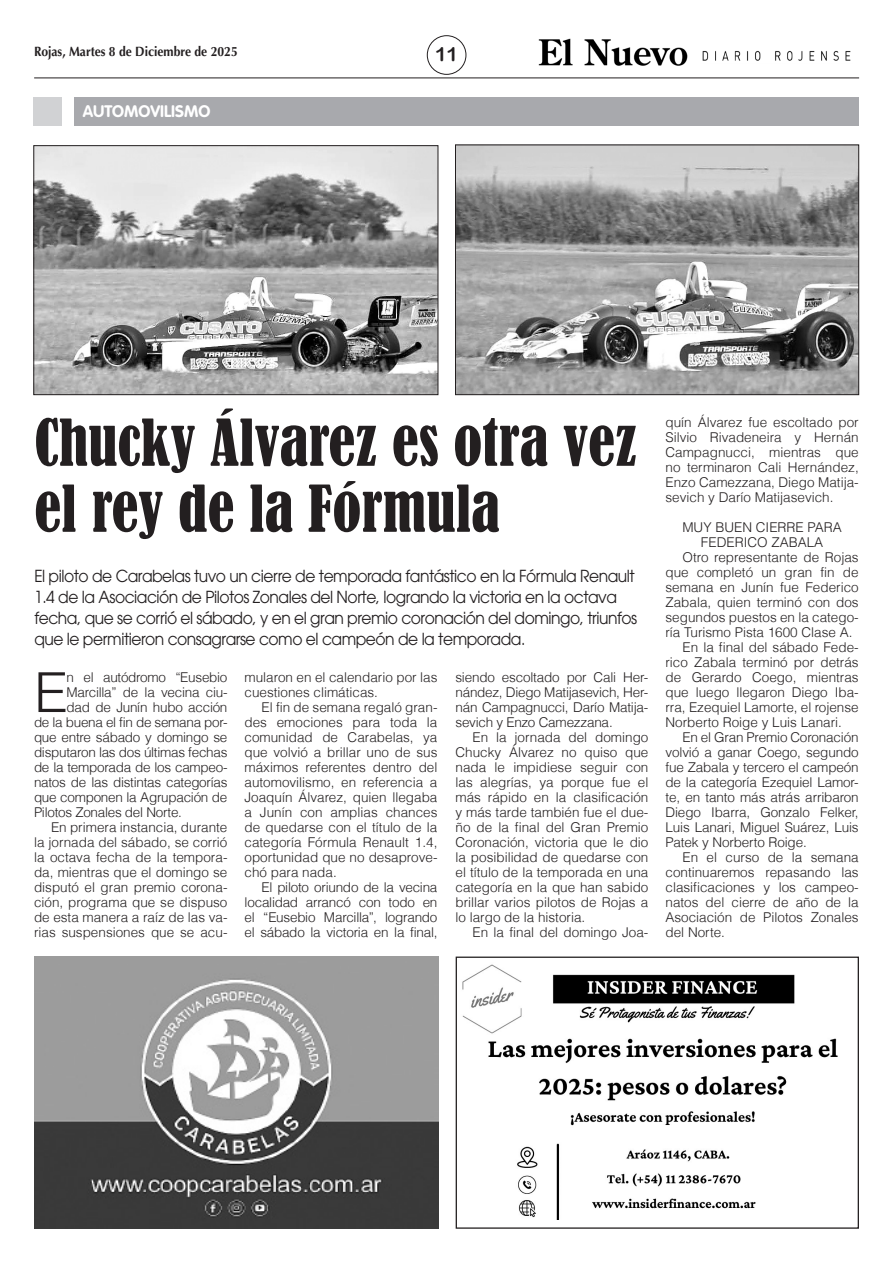
<style>
.page{position:relative;width:893px;height:1263px;background:#fff}
.page>*{position:absolute;margin:0;border:0;box-sizing:border-box;transform-origin:0 0}
.TITULO_REVISTA{font:condensed 60px/66px "Bernard";color:#231f20}
.TEXTO_REVISTA{font:300 55.2px "Helvetica";color:#231f20}
.VOLANTA_REVISTA{font:19.5px "Arial Rounded MT Bold";color:#231f20}
.BAJADA_REVISTA{font:16.5px/21px "ITC Avant Garde Std";letter-spacing:-.03em;color:#231f20;scale:.94 1}
.VOLANTA_REVISTA-2{font:700 16.5px "VAG Rounded Std";color:#fff}
.TEXTO_REVISTA-2{font:300 13.5px/15px "Helvetica";color:#231f20;text-align:justify}
.TEXTO_REVISTA-3{font:300 13.5px "Helvetica";letter-spacing:-.02em;color:#231f20}
.t1{font:700 13.5px "Optima LT Std";color:#231f20;scale:.9 1}
</style>
<div class="page">
<img style="left:538px;top:38px;width:150px;height:28px">
<img style="left:693px;top:49px;width:166px;height:14px;border-radius:7px">
<hr style="left:34px;top:78px;width:825px;height:1px;background:#231f20">
<div style="left:427px;top:35px;width:39px;height:40px;border:1px solid #231f20;border-radius:50%"></div>
<div style="left:74px;top:97px;width:785px;height:28px;background:#a8a9ad"></div>
<div style="left:34px;top:97px;width:28px;height:28px;background:#d1d2d4"></div>
<img style="left:462px;top:964px;width:376px;height:255px">
<div style="left:456px;top:956px;width:403px;height:273px;border:1px solid #231f20"></div>
<img style="left:34px;top:956px;width:404px;height:273px">
<img style="left:35px;top:147px;width:401px;height:246px">
<div style="left:33px;top:145px;width:405px;height:250px;border:1px solid #231f20"></div>
<img style="left:457px;top:147px;width:400px;height:246px">
<div style="left:455px;top:145px;width:404px;height:250px;border:1px solid #231f20"></div>
<p class="t1" style="left:34px;top:43px;width:228px">Rojas, Martes 8 de Diciembre de 2025</p>
<p class="VOLANTA_REVISTA" style="left:435px;top:43px;width:25px">11</p>
<p class="VOLANTA_REVISTA-2" style="left:83px;top:102px;width:124px">BÁSQUET ZONAL</p>
<p class="VOLANTA_REVISTA-2" style="left:83px;top:102px;width:129px">AUTOMOVILISMO</p>
<p class="TITULO_REVISTA" style="left:34px;top:411px;width:604px">Chucky Álvarez es otra vez el rey de la Fórmula</p>
<p class="BAJADA_REVISTA" style="left:34px;top:565px;width:643px">El piloto de Carabelas tuvo un cierre de temporada fantástico en la Fórmula Renault 1.4 de la Asociación de Pilotos Zonales del Norte, logrando la victoria en la octava fecha, que se corrió el sábado, y en el gran premio coronación del domingo, triunfos que le permitieron consagrarse como el campeón de la temporada.</p>
<p class="TEXTO_REVISTA" style="left:34px;top:658px;width:35px">E</p>
<p class="TEXTO_REVISTA-3" style="left:67px;top:669px;width:162px">n el autódromo “Eusebio</p>
<p class="TEXTO_REVISTA-2" style="left:455px;top:670px;width:194px">siendo escoltado por Cali Her&shy;nández, Diego Matijasevich, Her&shy;nán Campagnucci, Darío Matija&shy;sevich y Enzo Camezzana.</p>
<p class="TEXTO_REVISTA-2" style="left:455px;top:730px;width:194px;text-indent:17px">En la jornada del domingo Chucky Álvarez no quiso que nada le impidiese seguir con las alegrías, ya porque fue el más rápido en la clasificación y más tarde también fue el due&shy;ño de la final del Gran Premio Coronación, victoria que le dio la posibilidad de quedarse con el título de la temporada en una categoría en la que han sabido brillar varios pilotos de Rojas a lo largo de la historia.</p>
<p class="TEXTO_REVISTA-2" style="left:472px;top:925px;width:177px">En la final del domingo Joa-</p>
<p class="TEXTO_REVISTA-2" style="left:244px;top:670px;width:194px">mularon en el calendario por las cuestiones climáticas.</p>
<p class="TEXTO_REVISTA-2" style="left:244px;top:700px;width:194px;text-indent:17px">El fin de semana regaló gran&shy;des emociones para toda la comunidad de Carabelas, ya que volvió a brillar uno de sus máximos referentes dentro del automovilismo, en referencia a Joaquín Álvarez, quien llegaba a Junín con amplias chances de quedarse con el título de la categoría Fórmula Renault 1.4, oportunidad que no desaprove&shy;chó para nada.</p>
<p class="TEXTO_REVISTA-2" style="left:244px;top:880px;width:194px;text-indent:17px">El piloto oriundo de la vecina localidad arrancó con todo en el “Eusebio Marcilla”, logrando el sábado la victoria en la final,</p>
<p class="TEXTO_REVISTA-3" style="left:67px;top:684px;width:162px">Marcilla” de la vecina ciu-</p>
<p class="TEXTO_REVISTA-3" style="left:67px;top:699px;width:162px">dad de Junín hubo acción</p>
<p class="TEXTO_REVISTA-3" style="left:34px;top:714px;width:195px">de la buena el fin de semana por-</p>
<p class="TEXTO_REVISTA-3" style="left:34px;top:729px;width:195px">que entre sábado y domingo se</p>
<p class="TEXTO_REVISTA-3" style="left:34px;top:744px;width:195px">disputaron las dos últimas fechas</p>
<p class="TEXTO_REVISTA-3" style="left:34px;top:759px;width:195px">de la temporada de los campeo-</p>
<p class="TEXTO_REVISTA-3" style="left:34px;top:774px;width:195px">natos de las distintas categorías</p>
<p class="TEXTO_REVISTA-3" style="left:34px;top:789px;width:195px">que componen la Agrupación de</p>
<p class="TEXTO_REVISTA-3" style="left:34px;top:804px;width:150px">Pilotos Zonales del Norte.</p>
<p class="TEXTO_REVISTA-2" style="left:34px;top:820px;width:195px;text-indent:17px">En primera instancia, durante la jornada del sábado, se corrió la octava fecha de la tempora&shy;da, mientras que el domingo se disputó el gran premio corona&shy;ción, programa que se dispuso de esta manera a raíz de las va&shy;rias suspensiones que se acu-</p>
<p class="TEXTO_REVISTA-2" style="left:665px;top:415px;width:195px">quín Álvarez fue escoltado por Silvio Rivadeneira y Hernán Campagnucci, mientras que no terminaron Cali Hernández, Enzo Camezzana, Diego Matija&shy;sevich y Darío Matijasevich.</p>
<p class="TEXTO_REVISTA-2" style="left:682px;top:520px;width:161px;text-align:center">MUY BUEN CIERRE PARA<br>FEDERICO ZABALA</p>
<p class="TEXTO_REVISTA-2" style="left:665px;top:550px;width:195px;text-indent:17px">Otro representante de Rojas que completó un gran fin de semana en Junín fue Federico Zabala, quien terminó con dos segundos puestos en la catego&shy;ría Turismo Pista 1600 Clase A.</p>
<p class="TEXTO_REVISTA-2" style="left:665px;top:640px;width:195px;text-indent:17px">En la final del sábado Fede&shy;rico Zabala terminó por detrás de Gerardo Coego, mientras que luego llegaron Diego Iba&shy;rra, Ezequiel Lamorte, el rojense Norberto Roige y Luis Lanari.</p>
<p class="TEXTO_REVISTA-2" style="left:665px;top:730px;width:195px;text-indent:17px">En el Gran Premio Coronación volvió a ganar Coego, segundo fue Zabala y tercero el campeón de la categoría Ezequiel Lamor&shy;te, en tanto más atrás arribaron Diego Ibarra, Gonzalo Felker, Luis Lanari, Miguel Suárez, Luis Patek y Norberto Roige.</p>
<p class="TEXTO_REVISTA-2" style="left:665px;top:850px;width:195px;text-indent:17px">En el curso de la semana continuaremos repasando las clasificaciones y los campeo&shy;natos del cierre de año de la Asociación de Pilotos Zonales del Norte.</p>
</div>
